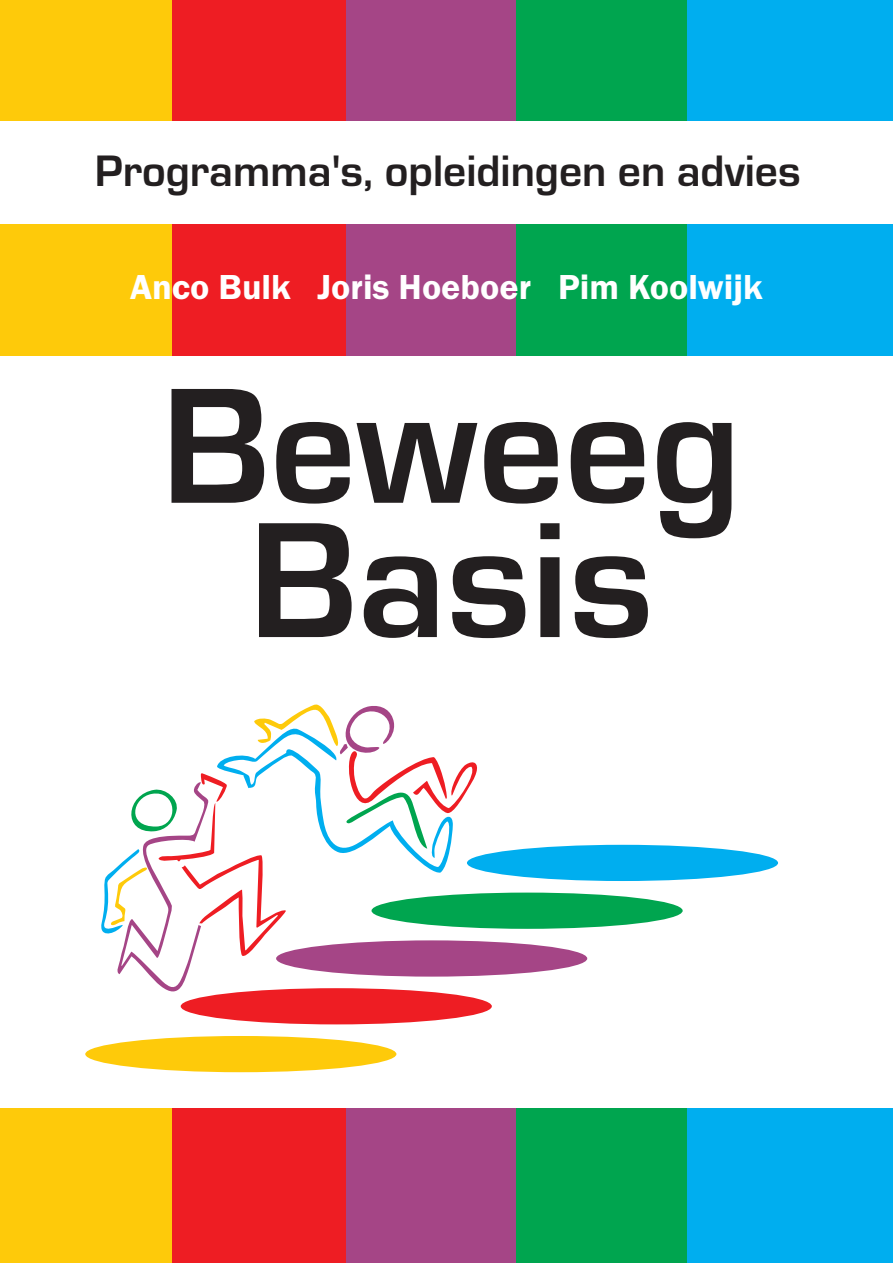
<style>
.page{position:relative;width:893px;height:1263px;background:#fff}
.page>*{position:absolute;margin:0;border:0;box-sizing:border-box;transform-origin:0 0}
.t1{font:700 170.85px/134.2px "Eurostile";color:#231f20;text-align:center}
.t2{font:700 45.75px "Eurostile";color:#231f20}
.t3{font:600 36px "Franklin Gothic";color:#fff}
</style>
<div class="page">
<div style="left:0;top:224px;width:893px;height:132px;background:#00aeef"></div>
<div style="left:0;top:224px;width:687px;height:132px;background:#00a54f"></div>
<div style="left:0;top:224px;width:515px;height:132px;background:#a54586"></div>
<div style="left:2px;top:224px;width:344px;height:132px;background:#ee1d23"></div>
<div style="left:0;top:224px;width:172px;height:132px;background:#feca0a"></div>
<div style="left:85px;top:1036px;width:311px;height:36px;background:#feca0a;border-radius:50%"></div>
<div style="left:181px;top:988px;width:311px;height:36px;background:#ee1d23;border-radius:50%"></div>
<div style="left:276px;top:940px;width:311px;height:36px;background:#a54586;border-radius:50%"></div>
<div style="left:371px;top:892px;width:312px;height:37px;background:#00a54f;border-radius:50%"></div>
<div style="left:467px;top:845px;width:311px;height:36px;background:#00aeef;border-radius:50%"></div>
<svg style="left:101px;top:704px;width:378px;height:297px"></svg>
<div style="left:0;top:1109px;width:893px;height:154px;background:#00aeef"></div>
<div style="left:0;top:1109px;width:687px;height:154px;background:#00a54f"></div>
<div style="left:0;top:1109px;width:515px;height:154px;background:#a54586"></div>
<div style="left:2px;top:1109px;width:344px;height:154px;background:#ee1d23"></div>
<div style="left:0;top:1109px;width:172px;height:154px;background:#feca0a"></div>
<div style="left:0;top:0;width:893px;height:120px;background:#00aeef"></div>
<div style="left:0;top:0;width:687px;height:120px;background:#00a54f"></div>
<div style="left:0;top:0;width:515px;height:120px;background:#a54586"></div>
<div style="left:2px;top:0;width:344px;height:120px;background:#ee1d23"></div>
<div style="left:0;top:0;width:172px;height:120px;background:#feca0a"></div>
<p class="t2" style="left:95px;top:155px;width:707px">Programma's, opleidingen en advies</p>
<p class="t3" style="left:130px;top:273px;width:634px">Anco Bulk Joris Hoeboer Pim Koolwijk</p>
<h1 class="t1" style="left:161px;top:396px;width:581px">Beweeg<br>Basis</h1>
</div>
